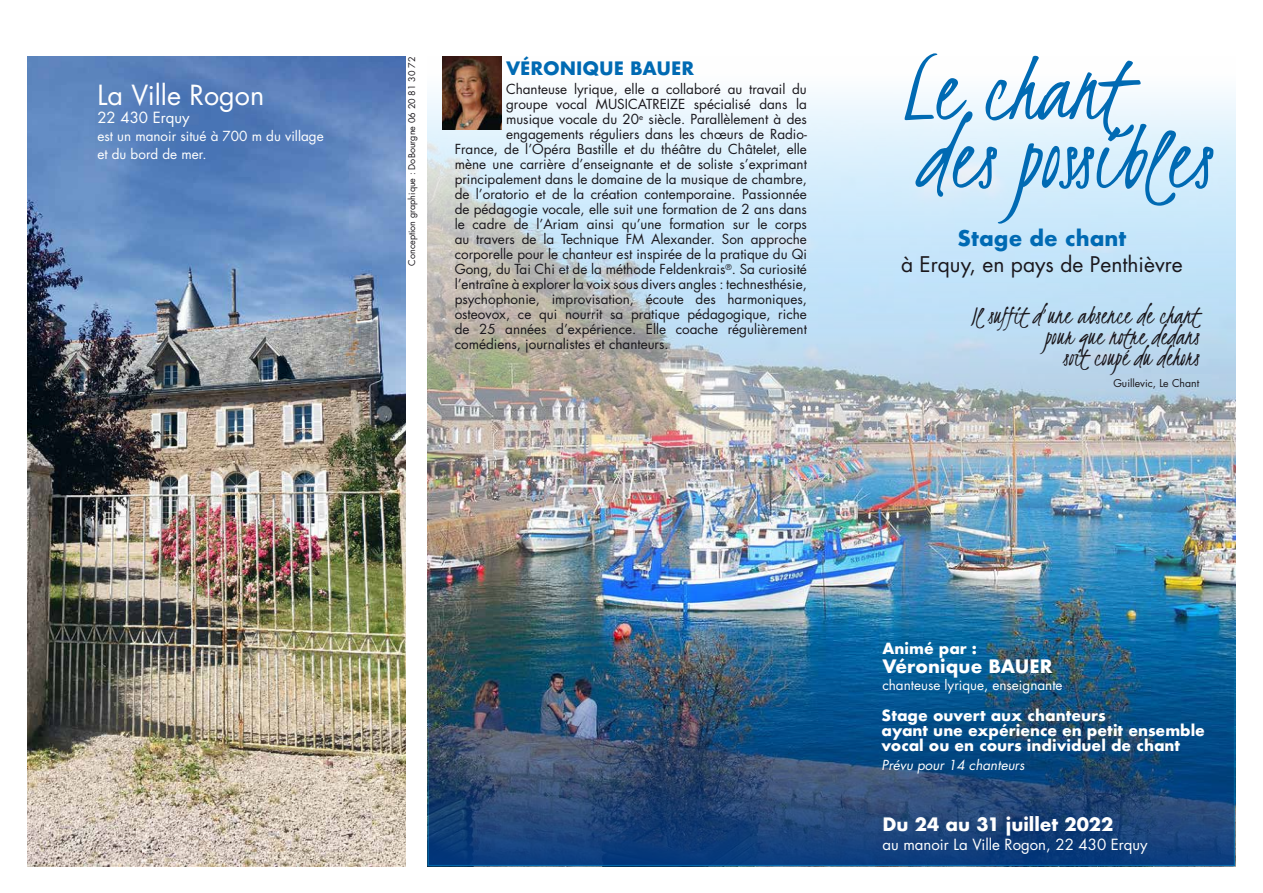
<style>
.page{position:relative;width:1263px;height:893px;background:#fff}
.page>*{position:absolute;margin:0;border:0;box-sizing:border-box;transform-origin:0 0}
.t1{font:99px "Kristi";color:#006ab3}
.t2{font:27px/21px "Kristi";color:#1a171c;text-align:right}
.t3{font:27px "Futura";color:#fff}
.t4{font:21px "Futura";color:#1a171c}
.t5{font:700 21px "Futura";color:#006ab3}
.t6{font:700 18px "Futura";color:#fff}
.t7{font:700 18px "Futura";color:#006ab3}
.t8{font:700 15px/15px "Futura";color:#fff}
.t9{font:15px "Futura";color:#fff}
.t10{font:13.5px "Futura";color:#1a171c}
.t11{font:13.5px/18px "Futura";color:#fff}
.t12{font:italic 13.5px "Futura";color:#fff}
.t13{font:10.5px "Futura";color:#1a171c}
.t14{font:9px "Futura";color:#1a171c}
</style>
<div class="page">
<img style="left:427px;top:94px;width:808px;height:518px">
<img style="left:427px;top:612px;width:808px;height:254px">
<img style="left:28px;top:56px;width:378px;height:810px">
<img style="left:442px;top:56px;width:60px;height:73px">
<h2 class="t3" style="left:97px;top:78px;width:168px">La Ville Rogon</h2>
<p class="t9" style="left:97px;top:108px;width:94px">22 430 Erquy</p>
<p class="t11" style="left:97px;top:127px;width:228px">est un manoir situé à 700 m du village et du bord de mer.</p>
<p class="t14" style="left:406px;top:266px;width:210px;rotate:-90deg">Conception graphique : DoBourgne 06 20 81 30 72</p>
<h1 class="t1" style="left:903px;top:26px;width:227px">Le chant</h1>
<h3 class="t7" style="left:506px;top:55px;width:190px">VÉRONIQUE BAUER</h3>
<p class="t10" style="left:506px;top:81px;width:302px">Chanteuse lyrique, elle a collaboré au travail du</p>
<p class="t10" style="left:506px;top:96px;width:302px">groupe vocal MUSICATREIZE spécialisé dans la</p>
<p class="t10" style="left:506px;top:111px;width:302px">musique vocale du 20<sup>e</sup> siècle. Parallèlement à des</p>
<p class="t10" style="left:506px;top:126px;width:302px">engagements réguliers dans les chœurs de Radio-</p>
<p class="t10" style="left:455px;top:141px;width:354px">France, de l’Opéra Bastille et du théâtre du Châtelet, elle</p>
<p class="t10" style="left:455px;top:156px;width:354px">mène une carrière d’enseignante et de soliste s’exprimant</p>
<p class="t10" style="left:455px;top:171px;width:354px">principalement dans le domaine de la musique de chambre,</p>
<p class="t10" style="left:455px;top:186px;width:354px">de l’oratorio et de la création contemporaine. Passionnée</p>
<p class="t10" style="left:455px;top:201px;width:354px">de pédagogie vocale, elle suit une formation de 2 ans dans</p>
<p class="t10" style="left:455px;top:216px;width:354px">le cadre de l’Ariam ainsi qu’une formation sur le corps</p>
<p class="t10" style="left:455px;top:231px;width:354px">au travers de la Technique FM Alexander. Son approche</p>
<p class="t10" style="left:455px;top:246px;width:354px">corporelle pour le chanteur est inspirée de la pratique du Qi</p>
<p class="t10" style="left:455px;top:261px;width:354px">Gong, du Tai Chi et de la méthode Feldenkrais<sup>®</sup>. Sa curiosité</p>
<p class="t10" style="left:455px;top:276px;width:354px">l’entraîne à explorer la voix sous divers angles : technesthésie,</p>
<p class="t10" style="left:455px;top:291px;width:354px">psychophonie, improvisation, écoute des harmoniques,</p>
<p class="t10" style="left:455px;top:306px;width:354px">osteovox, ce qui nourrit sa pratique pédagogique, riche</p>
<p class="t10" style="left:455px;top:321px;width:354px">de 25 années d’expérience. Elle coache régulièrement</p>
<p class="t10" style="left:455px;top:336px;width:216px">comédiens, journalistes et chanteurs.</p>
<h1 class="t1" style="left:918px;top:94px;width:295px">des possibles</h1>
<h3 class="t5" style="left:957px;top:223px;width:170px">Stage de chant</h3>
<h3 class="t4" style="left:901px;top:251px;width:283px">à Erquy, en pays de Penthièvre</h3>
<h2 class="t2" style="left:971px;top:303px;width:229px">Il suffit d’une absence de chant pour que notre dedans<br>soit coupé du dehors</h2>
<p class="t13" style="left:1113px;top:377px;width:87px">Guillevic, Le Chant</p>
<p class="t8" style="left:882px;top:640px;width:96px">Animé par :</p>
<h3 class="t6" style="left:882px;top:653px;width:172px">Véronique BAUER</h3>
<p class="t11" style="left:882px;top:676px;width:182px">chanteuse lyrique, enseignante</p>
<p class="t8" style="left:881px;top:708px;width:325px">Stage ouvert aux chanteurs<br>ayant une expérience en petit ensemble vocal ou en cours individuel de chant</p>
<p class="t12" style="left:881px;top:757px;width:144px">Prévu pour 14 chanteurs</p>
<h3 class="t6" style="left:882px;top:811px;width:233px">Du 24 au 31 juillet 2022</h3>
<p class="t9" style="left:882px;top:835px;width:267px">au manoir La Ville Rogon, 22 430 Erquy</p>
</div>
